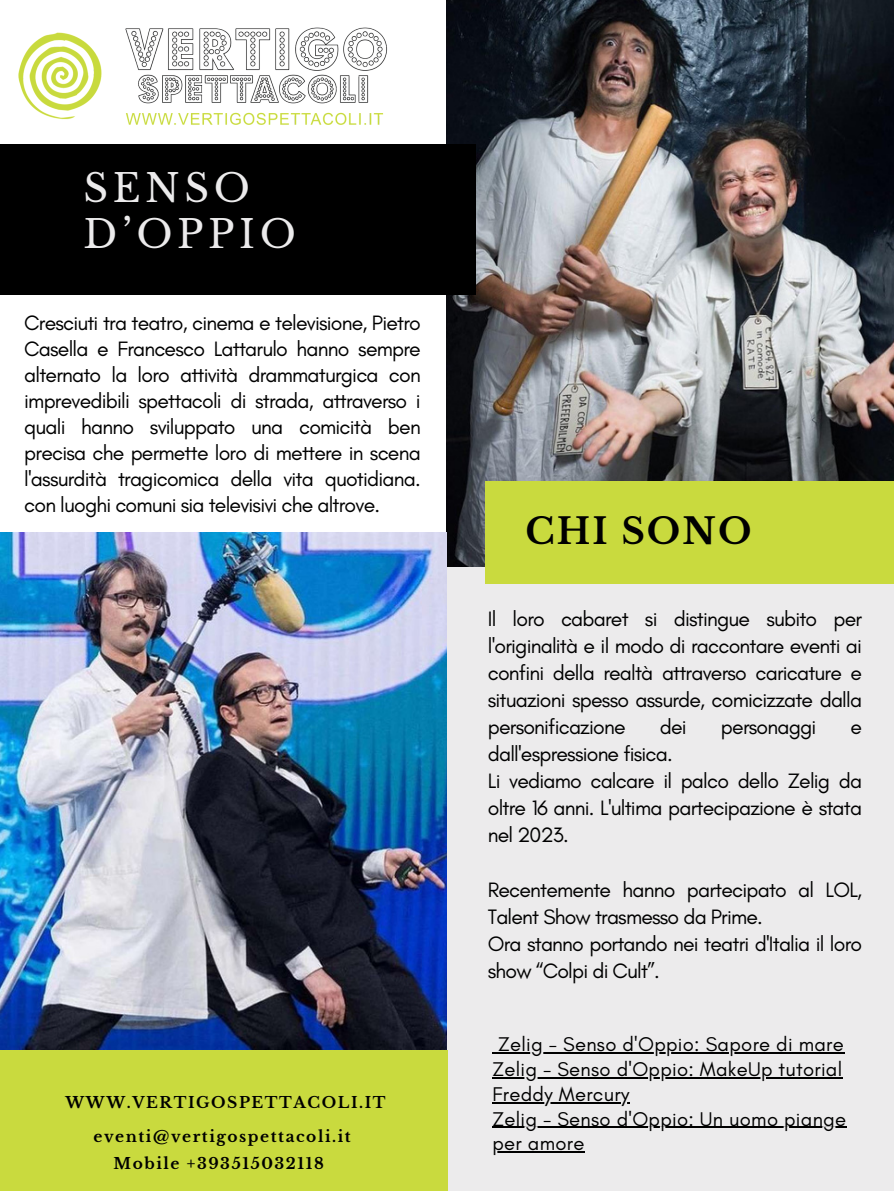
<style>
.page{position:relative;width:894px;height:1191px;background:#fff}
.page>*{position:absolute;margin:0;border:0;box-sizing:border-box;transform-origin:0 0}
.t1{font:38.4px/45.6px "Libre Baskerville";letter-spacing:.12em;color:#ecebec}
.t2{font:700 35.55px "Libre Baskerville";letter-spacing:.06em;color:#000}
.t3{font:21.15px/27px "Glacial Indifference";letter-spacing:-.04em;color:#000;text-align:justify}
.t4{font:20.25px/24.8px "Glacial Indifference";letter-spacing:.015em;color:#000}
.t5{font:700 15.45px "Libre Baskerville";letter-spacing:.1em;color:#000}
</style>
<div class="page">
<div style="left:446px;top:543px;width:447px;height:647px;background:#ecebec"></div>
<img style="left:125px;top:27px;width:263px;height:98px">
<img style="left:18px;top:32px;width:84px;height:88px">
<img style="left:446px;top:0;width:447px;height:566px">
<div style="left:485px;top:481px;width:408px;height:102px;background:#c9da3e"></div>
<div style="left:0;top:144px;width:476px;height:151px;background:#000"></div>
<img style="left:0;top:532px;width:447px;height:518px">
<div style="left:0;top:1050px;width:447px;height:140px;background:#c9da3e"></div>
<hr style="left:498px;top:1052px;width:346px;height:1px;background:#000">
<hr style="left:492px;top:1077px;width:350px;height:1px;background:#000">
<hr style="left:492px;top:1101px;width:137px;height:1px;background:#000">
<hr style="left:492px;top:1126px;width:354px;height:1px;background:#000">
<hr style="left:492px;top:1151px;width:92px;height:1px;background:#000">
<h1 class="t1" style="left:83px;top:166px;width:214px">SENSO<br>D’OPPIO</h1>
<p class="t3" style="left:24px;top:310px;width:398px;line-height:25.8px">Cresciuti tra teatro, cinema e televisione, Pietro Casella e Francesco Lattarulo hanno sempre alternato la loro attività drammaturgica con imprevedibili spettacoli di strada, attraverso i quali hanno sviluppato una comicità ben precisa che permette loro di mettere in scena l'assurdità tragicomica della vita quotidiana. con luoghi comuni sia televisivi che altrove.</p>
<p class="t5" style="left:65px;top:1093px;width:321px">WWW.VERTIGOSPETTACOLI.IT</p>
<h3 class="t5" style="left:93px;top:1127px;width:259px">eventi@vertigospettacoli.it</h3>
<h3 class="t5" style="left:114px;top:1153px;width:212px">Mobile +393515032118</h3>
<p class="t2" style="left:525px;top:509px;width:227px">CHI SONO</p>
<p class="t3" style="left:487px;top:605px;width:376px">Il loro cabaret si distingue subito per l'originalità e il modo di raccontare eventi ai confini della realtà attraverso caricature e situazioni spesso assurde, comicizzate dalla personificazione</p>
<p class="t3" style="left:659px;top:713px;width:28px">dei</p>
<p class="t3" style="left:720px;top:713px;width:97px">personaggi</p>
<p class="t3" style="left:850px;top:713px;width:13px">e</p>
<p class="t3" style="left:487px;top:740px;width:376px;text-align:left">dall'espressione fisica.<br>Li vediamo calcare il palco dello Zelig da oltre 16 anni. L'ultima partecipazione è stata nel 2023.</p>
<p class="t3" style="left:487px;top:875px;width:376px;text-align:left">Recentemente hanno partecipato al LOL, Talent Show trasmesso da Prime.<br>Ora stanno portando nei teatri d'Italia il loro show “Colpi di Cult”.</p>
<p class="t4" style="left:498px;top:1031px;width:347px">Zelig - Senso d'Oppio: Sapore di mare</p>
<p class="t4" style="left:492px;top:1056px;width:351px">Zelig - Senso d'Oppio: MakeUp tutorial</p>
<p class="t4" style="left:492px;top:1081px;width:355px">Freddy Mercury<br>Zelig - Senso d'Oppio: Un uomo piange per amore</p>
</div>
